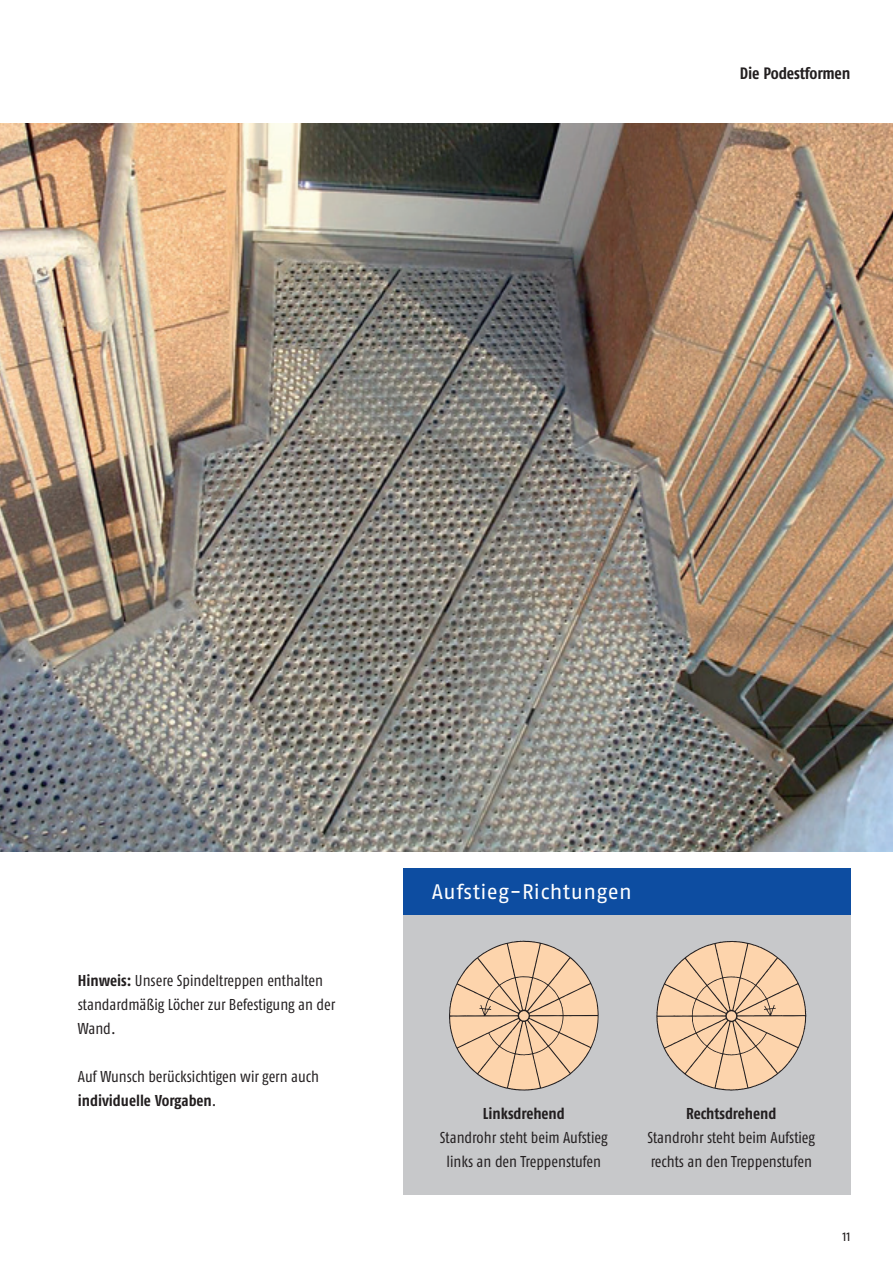
<style>
.page{position:relative;width:893px;height:1263px;background:#fff}
.page>*{position:absolute;margin:0;border:0;box-sizing:border-box;transform-origin:0 0}
.t1{font:21px "Fago No Regular Tf";letter-spacing:.02em;color:#fff}
.t2{font:700 condensed 16.5px "Fago Pro";letter-spacing:-.01em;color:#231f20}
.t3{font:condensed 15.75px/24px "Fago Pro";color:#231f20}
.t4{font:700 condensed 15.75px "Fago Pro";letter-spacing:-.005em;color:#231f20}
.t5{font:condensed 15px "Fago Pro";color:#231f20}
.s1{font-weight:700}
</style>
<div class="page">
<img style="left:0;top:123px;width:893px;height:728px">
<div style="left:403px;top:915px;width:447px;height:280px;background:#c7c8ca"></div>
<div style="left:403px;top:868px;width:447px;height:47px;background:#0d4da1"></div>
<svg style="left:449px;top:940px;width:150px;height:151px"></svg>
<svg style="left:656px;top:941px;width:150px;height:150px"></svg>
<p class="t2" style="left:740px;top:64px;width:112px">Die Podestformen</p>
<p class="t3" style="left:78px;top:968px;width:259px"><span class="s1">Hinweis:</span> Unsere Spindeltreppen enthalten standardmäßig Löcher zur Befestigung an der<br>Wand.</p>
<p class="t3" style="left:78px;top:1064px;width:243px">Auf Wunsch berücksichtigen wir gern auch <span class="s1">individuelle Vorgaben</span>.</p>
<h1 class="t1" style="left:432px;top:880px;width:202px">Aufstieg-Richtungen</h1>
<p class="t4" style="left:483px;top:1104px;width:84px">Linksdrehend</p>
<p class="t3" style="left:440px;top:1125px;width:169px;text-align:center">Standrohr steht beim Aufstieg links an den Treppenstufen</p>
<p class="t4" style="left:686px;top:1104px;width:92px">Rechtsdrehend</p>
<p class="t3" style="left:647px;top:1125px;width:169px">Standrohr steht beim Aufstieg rechts an den Treppenstufen</p>
<p class="t5" style="left:842px;top:1226px;width:10px">11</p>
</div>
